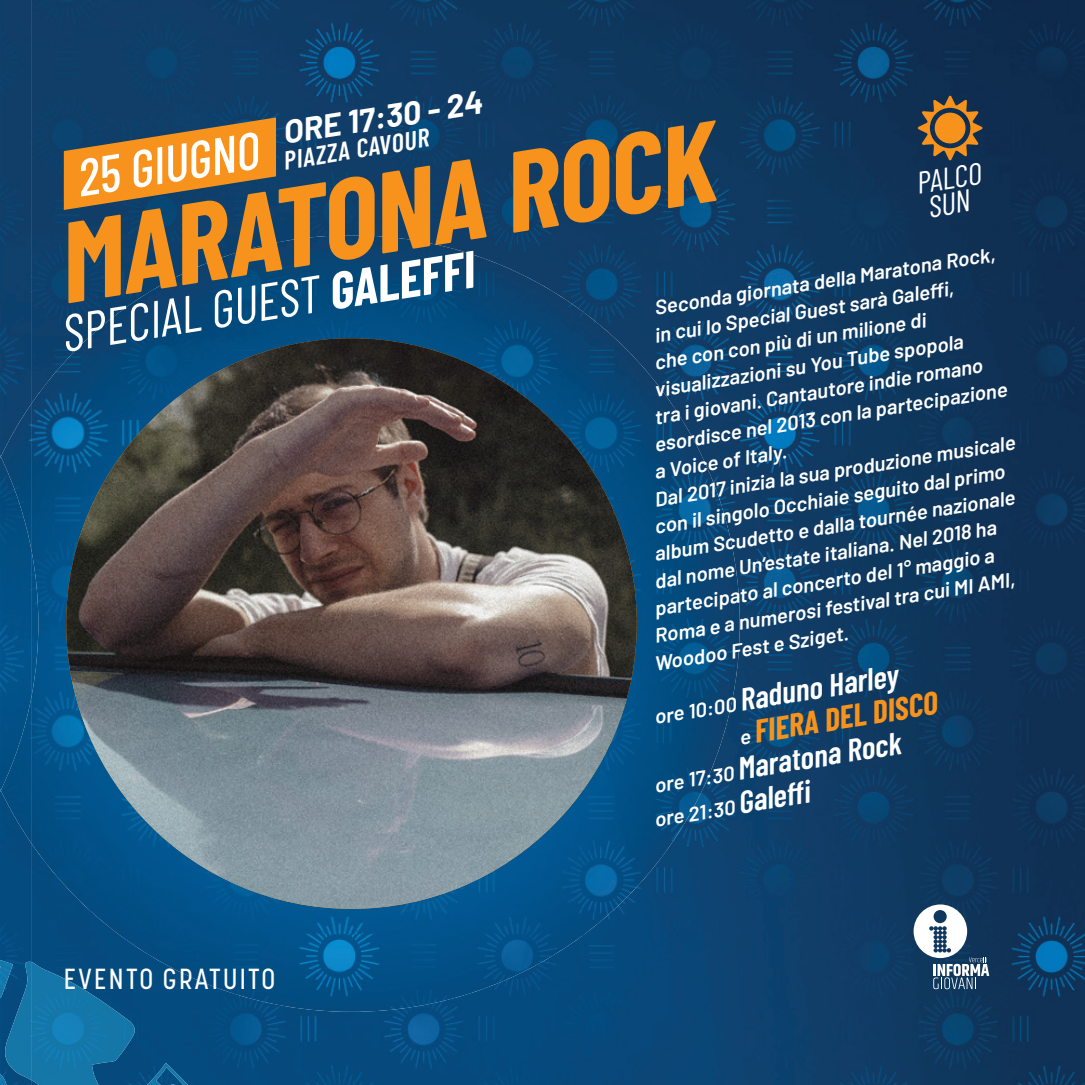
<style>
.page{position:relative;width:1085px;height:1085px;background:#fff}
.page>*{position:absolute;margin:0;border:0;box-sizing:border-box;transform-origin:0 0}
.t1{font:italic 700 113.62px "Barlow Condensed";color:#f7931d}
.t2{font:italic 51.98px "Barlow Condensed";color:#fff}
.t3{font:italic 500 51.98px "Barlow Condensed";color:#fff}
.t4{font:italic 700 31.95px "Barlow";color:#fff}
.t5{font:italic 600 31.5px "Barlow Condensed";color:#fff}
.t6{font:italic 700 31.5px "Barlow Condensed";color:#f7931d}
.t7{font:italic 30.6px/24.8px "Barlow Condensed";color:#fff}
.t8{font:500 28.8px "Korolev Condensed";letter-spacing:.08em;color:#fff}
.t9{font:italic 600 25.88px "Barlow Condensed";color:#fff}
.t10{font:italic 600 20.25px "Barlow";color:#fff}
.s1{font-weight:700}
.s2{font-family:"Barlow";font-size:20.25px}
.s3{font-family:"Barlow";font-weight:600;font-size:20.25px;color:#fff}
.s4{font-family:"Barlow Condensed";font-size:31.5px}
</style>
<div class="page">
<img style="left:0;top:0;width:1084px;height:1084px">
<svg style="left:0;top:1073px;width:7px;height:11px"></svg>
<img style="left:147px;top:1062px;width:41px;height:22px">
<img style="left:32px;top:961px;width:104px;height:123px">
<img style="left:2px;top:961px;width:30px;height:119px">
<img style="left:0;top:959px;width:13px;height:39px">
<img style="left:0;top:455px;width:1px;height:336px">
<img style="left:32px;top:389px;width:629px;height:546px">
<img style="left:41px;top:312px;width:620px;height:78px">
<img style="left:118px;top:934px;width:466px;height:77px">
<img style="left:118px;top:235px;width:466px;height:78px">
<img style="left:660px;top:389px;width:79px;height:468px">
<img style="left:1px;top:403px;width:31px;height:441px">
<img style="left:32px;top:552px;width:6px;height:142px">
<svg style="left:917px;top:95px;width:65px;height:66px;background:#594f41"></svg>
<div style="left:934px;top:113px;width:31px;height:30px;background:#f7931d;border-radius:50%"></div>
<svg style="left:913px;top:904px;width:76px;height:85px"></svg>
<svg style="left:64px;top:117px;width:212px;height:93px;background:#a17439"></svg>
<img style="left:66px;top:338px;width:570px;height:570px;border-radius:285px">
<h3 class="t4" style="left:279px;top:110px;width:203px;rotate:-9deg">ORE 17:30 - 24</h3>
<h1 class="t1" style="left:45px;top:184px;width:664px;rotate:-9deg">MARATONA ROCK</h1>
<p class="t9" style="left:280px;top:142px;width:148px;rotate:-9deg">PIAZZA CAVOUR</p>
<h2 class="t3" style="left:71px;top:142px;width:185px;rotate:-9deg">25 GIUGNO</h2>
<h3 class="t7" style="left:913px;top:169px;width:67px;rotate:-9deg">PALCO<br>SUN</h3>
<p class="t10" style="left:652px;top:293px;width:346px;rotate:-9deg">Seconda giornata della Maratona Rock,</p>
<h2 class="t2" style="left:55px;top:297px;width:418px;rotate:-9deg">SPECIAL GUEST <span class="s1">GALEFFI</span></h2>
<p class="t10" style="left:652px;top:320px;width:304px;rotate:-9deg">in cui lo Special Guest sarà Galeffi ,</p>
<p class="t10" style="left:652px;top:348px;width:276px;rotate:-9deg">che con con più di un milione di</p>
<p class="t10" style="left:652px;top:375px;width:314px;rotate:-9deg">visualizzazioni su You Tube spopola</p>
<p class="t10" style="left:652px;top:402px;width:333px;rotate:-9deg">tra i giovani. Cantautore indie romano</p>
<p class="t10" style="left:652px;top:430px;width:358px;rotate:-9deg">esordisce nel 2013 con la partecipazione</p>
<p class="t10" style="left:652px;top:484px;width:366px;rotate:-9deg">Dal 2017 inizia la sua produzione musicale</p>
<p class="t10" style="left:652px;top:457px;width:135px;rotate:-9deg">a Voice of Italy.</p>
<p class="t10" style="left:652px;top:512px;width:356px;rotate:-9deg">con il singolo Occhiaie seguito dal primo</p>
<p class="t10" style="left:652px;top:539px;width:366px;rotate:-9deg">album Scudetto e dalla tournée nazionale</p>
<p class="t10" style="left:652px;top:566px;width:347px;rotate:-9deg">dal nome Un’estate italiana. Nel 2018 ha</p>
<p class="t10" style="left:652px;top:594px;width:345px;rotate:-9deg">partecipato al concerto del 1° maggio a</p>
<p class="t10" style="left:652px;top:621px;width:366px;rotate:-9deg">Roma e a numerosi festival tra cui MI AMI,</p>
<p class="t10" style="left:652px;top:648px;width:198px;rotate:-9deg">Woodoo Fest e Sziget.</p>
<h3 class="t5" style="left:650px;top:691px;width:248px;rotate:-9deg"><span class="s2">ore 10:00</span> Raduno Harley</h3>
<h3 class="t6" style="left:735px;top:711px;width:201px;rotate:-9deg"><span class="s3">e</span> FIERA DEL DISCO</h3>
<h3 class="t5" style="left:650px;top:759px;width:251px;rotate:-9deg"><span class="s2">ore 17:30</span> Maratona Rock</h3>
<p class="t10" style="left:652px;top:804px;width:166px;rotate:-9deg">ore 21:30 <span class="s4">Galeffi</span></p>
<h3 class="t8" style="left:64px;top:962px;width:213px">EVENTO GRATUITO</h3>
</div>
